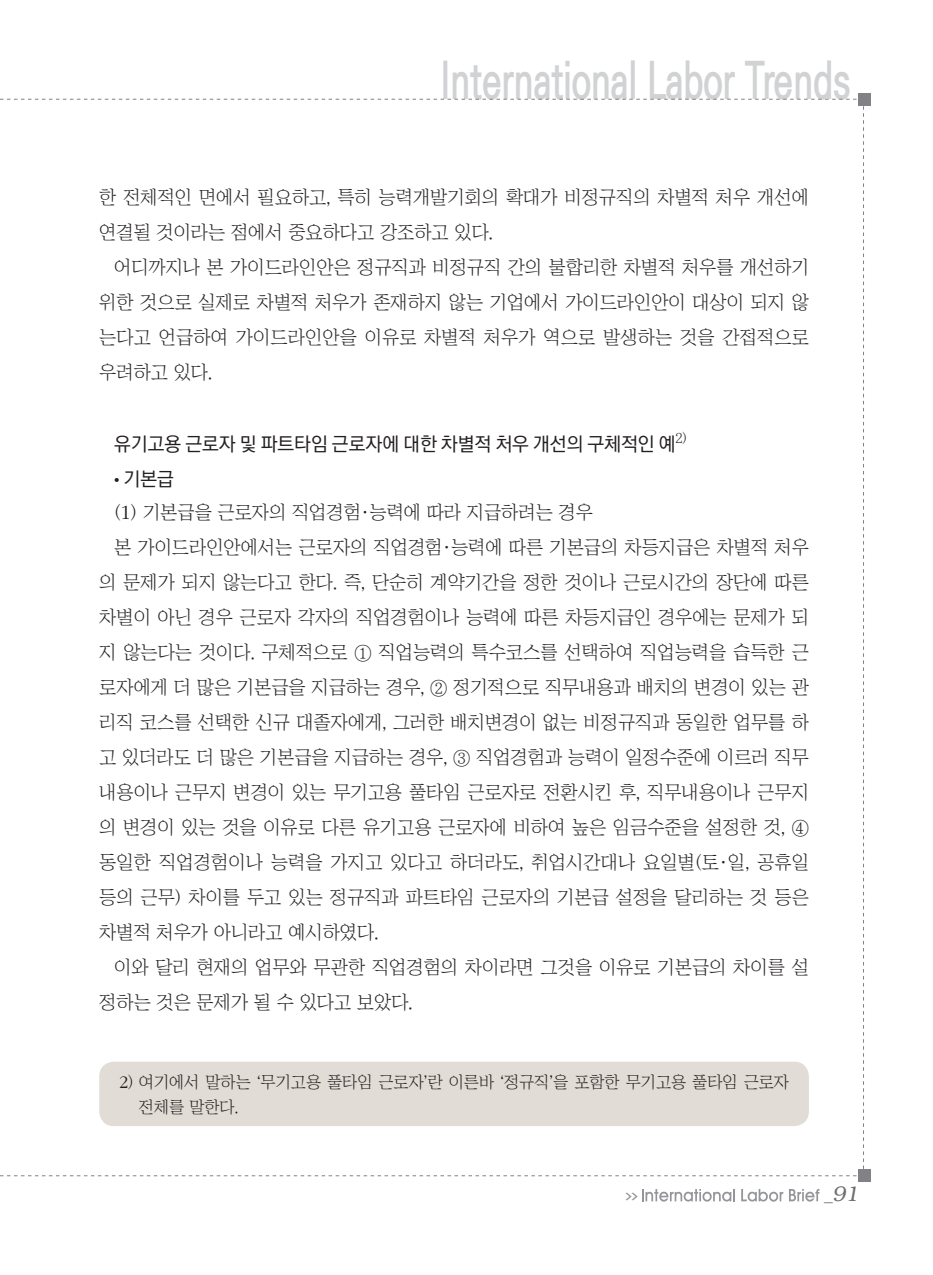
<style>
.page{position:relative;width:933px;height:1275px;background:#fff}
.page>*{position:absolute;margin:0;border:0;box-sizing:border-box;transform-origin:0 0}
.t1{font:700 50.4px "Ko Pub Dotum";color:#d1d2d4;scale:.7 1}
.t2{font:italic 300 21px "Bookman";color:#6c6d70}
.소제목{font:500 19.25px "Ko Pub Dotum";color:#231f20}
.본문{font:18.9px/35px "Chosunilbo NM";color:#231f20}
.각주{font:16.62px/24.5px "Chosunilbo NM";color:#231f20}
.t3{font:700 7.88px "Ko Pub Dotum";color:#939598;scale:2 1}
.s1{font-family:"Myriad Pro";font-weight:400}
.s2{font-family:"ITC Garamond Std";font-weight:300;font-size:20.82px}
.s3{font-family:"ITC Garamond Std";font-weight:300;font-size:18.38px}
.s4{font-family:"Helvetica";font-weight:400;font-style:normal;font-size:17.5px}
</style>
<div class="page">
<div style="left:858px;top:93px;width:12px;height:12px;background:#808285"></div>
<div style="left:858px;top:1170px;width:12px;height:12px;background:#808285"></div>
<svg style="left:642px;top:1189px;width:93px;height:13px"></svg>
<svg style="left:741px;top:1189px;width:42px;height:13px"></svg>
<svg style="left:789px;top:1189px;width:30px;height:12px"></svg>
<div style="left:99px;top:1062px;width:710px;height:64px;background:#e1dcd5;border-radius:15px"></div>
<h1 class="t1" style="left:440px;top:56px;width:588px">International Labor Trends</h1>
<p class="본문" style="left:99px;top:179px;width:711px">한 전체적인 면에서 필요하고, 특히 능력개발기회의 확대가 비정규직의 차별적 처우 개선에 연결될 것이라는 점에서 중요하다고 강조하고 있다.</p>
<p class="본문" style="left:99px;top:249px;width:711px;text-align:justify;text-indent:15px">어디까지나 본 가이드라인안은 정규직과 비정규직 간의 불합리한 차별적 처우를 개선하기 위한 것으로 실제로 차별적 처우가 존재하지 않는 기업에서 가이드라인안이 대상이 되지 않 는다고 언급하여 가이드라인안을 이유로 차별적 처우가 역으로 발생하는 것을 간접적으로 우려하고 있다.</p>
<p class="소제목" style="left:114px;top:435px;width:574px">유기고용 근로자 및 파트타임 근로자에 대한 차별적 처우 개선의 구체적인 예<sup>2)</sup></p>
<p class="소제목" style="left:114px;top:470px;width:61px"><span class="s1">•</span> 기본급</p>
<p class="본문" style="left:114px;top:494px;width:480px">(<span class="s2">1</span>) 기본급을 근로자의 직업경험·능력에 따라 지급하려는 경우</p>
<p class="본문" style="left:99px;top:529px;width:711px;text-align:justify;text-indent:15px">본 가이드라인안에서는 근로자의 직업경험·능력에 따른 기본급의 차등지급은 차별적 처우 의 문제가 되지 않는다고 한다. 즉, 단순히 계약기간을 정한 것이나 근로시간의 장단에 따른 차별이 아닌 경우 근로자 각자의 직업경험이나 능력에 따른 차등지급인 경우에는 문제가 되 지 않는다는 것이다. 구체적으로 ① 직업능력의 특수코스를 선택하여 직업능력을 습득한 근 로자에게 더 많은 기본급을 지급하는 경우, ② 정기적으로 직무내용과 배치의 변경이 있는 관 리직 코스를 선택한 신규 대졸자에게, 그러한 배치변경이 없는 비정규직과 동일한 업무를 하 고 있더라도 더 많은 기본급을 지급하는 경우, ③ 직업경험과 능력이 일정수준에 이르러 직무 내용이나 근무지 변경이 있는 무기고용 풀타임 근로자로 전환시킨 후, 직무내용이나 근무지 의 변경이 있는 것을 이유로 다른 유기고용 근로자에 비하여 높은 임금수준을 설정한 것, ④ 동일한 직업경험이나 능력을 가지고 있다고 하더라도, 취업시간대나 요일별(토·일, 공휴일 등의 근무) 차이를 두고 있는 정규직과 파트타임 근로자의 기본급 설정을 달리하는 것 등은 차별적 처우가 아니라고 예시하였다.</p>
<p class="본문" style="left:99px;top:949px;width:711px;text-indent:15px">이와 달리 현재의 업무와 무관한 직업경험의 차이라면 그것을 이유로 기본급의 차이를 설 정하는 것은 문제가 될 수 있다고 보았다.</p>
<p class="각주" style="left:139px;top:1070px;width:651px;text-indent:-20px"><span class="s3">2</span>) 여기에서 말하는 ‘무기고용 풀타임 근로자’란 이른바 ‘정규직’을 포함한 무기고용 풀타임 근로자 전체를 말한다.</p>
<p class="t3" style="left:625px;top:1192px;width:8px">&gt;&gt;</p>
<p class="t2" style="left:824px;top:1182px;width:36px"><span class="s4">_</span>91</p>
</div>
